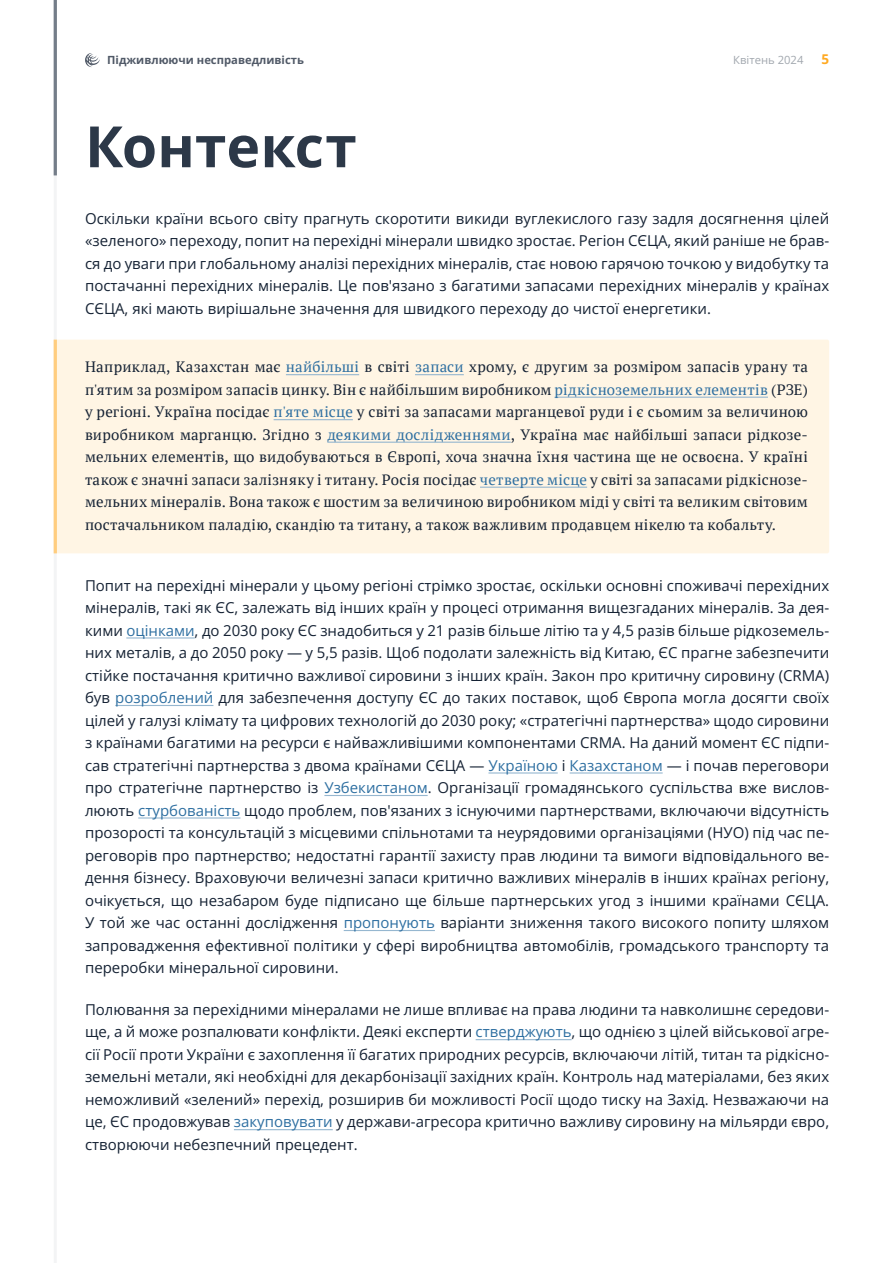
<style>
.page{position:relative;width:893px;height:1263px;background:#fff}
.page>*{position:absolute;margin:0;border:0;box-sizing:border-box;transform-origin:0 0}
.Large_title{font:700 57px "Open Sans";color:#2c3848}
.Body{font:15px/22.5px "Open Sans";color:#152234;text-align:justify}
.Insight{font:15px/22.5px "PT Serif";letter-spacing:.02em;color:#152234;text-align:justify}
.t1{font:700 13.5px "Open Sans";color:#ffaa23}
.t2{font:700 11.25px "Open Sans";color:#505967}
.t3{font:11.25px "Open Sans";color:#a1a7ae}
.s1{color:#2e6fa1}
</style>
<div class="page">
<div style="left:57px;top:340px;width:772px;height:213px;background:#fff5e4"></div>
<hr style="left:286px;top:374px;width:73px;height:1px;background:#96b7d0">
<hr style="left:415px;top:374px;width:49px;height:1px;background:#96b7d0">
<hr style="left:555px;top:397px;width:213px;height:1px;background:#96b7d0">
<hr style="left:274px;top:419px;width:79px;height:1px;background:#96b7d0">
<hr style="left:327px;top:442px;width:184px;height:1px;background:#96b7d0">
<hr style="left:480px;top:487px;width:107px;height:1px;background:#96b7d0">
<hr style="left:126px;top:637px;width:69px;height:1px;background:#96b7d0">
<hr style="left:115px;top:705px;width:98px;height:1px;background:#96b7d0">
<hr style="left:488px;top:772px;width:70px;height:1px;background:#96b7d0">
<hr style="left:570px;top:772px;width:93px;height:1px;background:#96b7d0">
<hr style="left:324px;top:795px;width:104px;height:1px;background:#96b7d0">
<hr style="left:138px;top:817px;width:102px;height:1px;background:#96b7d0">
<hr style="left:344px;top:930px;width:91px;height:1px;background:#96b7d0">
<hr style="left:476px;top:1039px;width:96px;height:1px;background:#96b7d0">
<hr style="left:234px;top:1129px;width:99px;height:1px;background:#96b7d0">
<svg style="left:85px;top:53px;width:15px;height:14px"></svg>
<hr style="left:54px;top:0;width:3px;height:1263px;background:#e8e9eb">
<p class="t2" style="left:107px;top:52px;width:198px">Підживлюючи несправедливість</p>
<p class="t3" style="left:733px;top:52px;width:72px">Квітень 2024</p>
<p class="t1" style="left:821px;top:49px;width:9px">5</p>
<p class="Large_title" style="left:85px;top:106px;width:273px">Контекст</p>
<p class="Body" style="left:85px;top:207px;width:746px">Оскільки країни всього світу прагнуть скоротити викиди вуглекислого газу задля досягнення цілей «зеленого» переходу, попит на перехідні мінерали швидко зростає. Регіон СЄЦА, який раніше не брав&shy;ся до уваги при глобальному аналізі перехідних мінералів, стає новою гарячою точкою у видобутку та постачанні перехідних мінералів. Це пов'язано з багатими запасами перехідних мінералів у країнах СЄЦА, які мають вирішальне значення для швидкого переходу до чистої енергетики.</p>
<p class="Insight" style="left:85px;top:356px;width:724px">Наприклад, Казахстан має <span class="s1">найбільші</span> в світі <span class="s1">запаси</span> хрому, є другим за розміром запасів урану та п'ятим за розміром запасів цинку. Він є найбільшим виробником <span class="s1">рідкісноземельних елементів</span> (РЗЕ) у регіоні. Україна посідає <span class="s1">п'яте місце</span> у світі за запасами марганцевої руди і є сьомим за величиною виробником марганцю. Згідно з <span class="s1">деякими дослідженнями</span>, Україна має найбільші запаси рідкозе&shy;мельних елементів, що видобуваються в Європі, хоча значна їхня частина ще не освоєна. У країні також є значні запаси залізняку і титану. Росія посідає <span class="s1">четверте місце</span> у світі за запасами рідкіснозе&shy;мельних мінералів. Вона також є шостим за величиною виробником міді у світі та великим світовим постачальником паладію, скандію та титану, а також важливим продавцем нікелю та кобальту.</p>
<p class="Body" style="left:85px;top:574px;width:746px">Попит на перехідні мінерали у цьому регіоні стрімко зростає, оскільки основні споживачі перехідних мінералів, такі як ЄС, залежать від інших країн у процесі отримання вищезгаданих мінералів. За дея&shy;кими <span class="s1">оцінками</span>, до 2030 року ЄС знадобиться у 21 разів більше літію та у 4,5 разів більше рідкоземель&shy;них металів, а до 2050 року — у 5,5 разів. Щоб подолати залежність від Китаю, ЄС прагне забезпечити стійке постачання критично важливої сировини з інших країн. Закон про критичну сировину (CRMA) був <span class="s1">розроблений</span> для забезпечення доступу ЄС до таких поставок, щоб Європа могла досягти своїх цілей у галузі клімату та цифрових технологій до 2030 року; «стратегічні партнерства» щодо сировини з країнами багатими на ресурси є найважливішими компонентами CRMA. На даний момент ЄС підпи&shy;сав стратегічні партнерства з двома країнами СЄЦА — <span class="s1">Україною</span> і <span class="s1">Казахстаном</span> — і почав переговори про стратегічне партнерство із <span class="s1">Узбекистаном</span>. Організації громадянського суспільства вже вислов&shy;люють <span class="s1">стурбованість</span> щодо проблем, пов'язаних з існуючими партнерствами, включаючи відсутність прозорості та консультацій з місцевими спільнотами та неурядовими організаціями (НУО) під час пе&shy;реговорів про партнерство; недостатні гарантії захисту прав людини та вимоги відповідального ве&shy;дення бізнесу. Враховуючи величезні запаси критично важливих мінералів в інших країнах регіону, очікується, що незабаром буде підписано ще більше партнерських угод з іншими країнами СЄЦА.<br>У той же час останні дослідження <span class="s1">пропонують</span> варіанти зниження такого високого попиту шляхом запровадження ефективної політики у сфері виробництва автомобілів, громадського транспорту та переробки мінеральної сировини.</p>
<p class="Body" style="left:85px;top:998px;width:746px">Полювання за перехідними мінералами не лише впливає на права людини та навколишнє середови&shy;ще, а й може розпалювати конфлікти. Деякі експерти <span class="s1">стверджують</span>, що однією з цілей військової агре&shy;сії Росії проти України є захоплення її багатих природних ресурсів, включаючи літій, титан та рідкісно&shy;земельні метали, які необхідні для декарбонізації західних країн. Контроль над матеріалами, без яких неможливий «зелений» перехід, розширив би можливості Росії щодо тиску на Захід. Незважаючи на це, ЄС продовжував <span class="s1">закуповувати</span> у держави-агресора критично важливу сировину на мільярди євро, створюючи небезпечний прецедент.</p>
</div>
